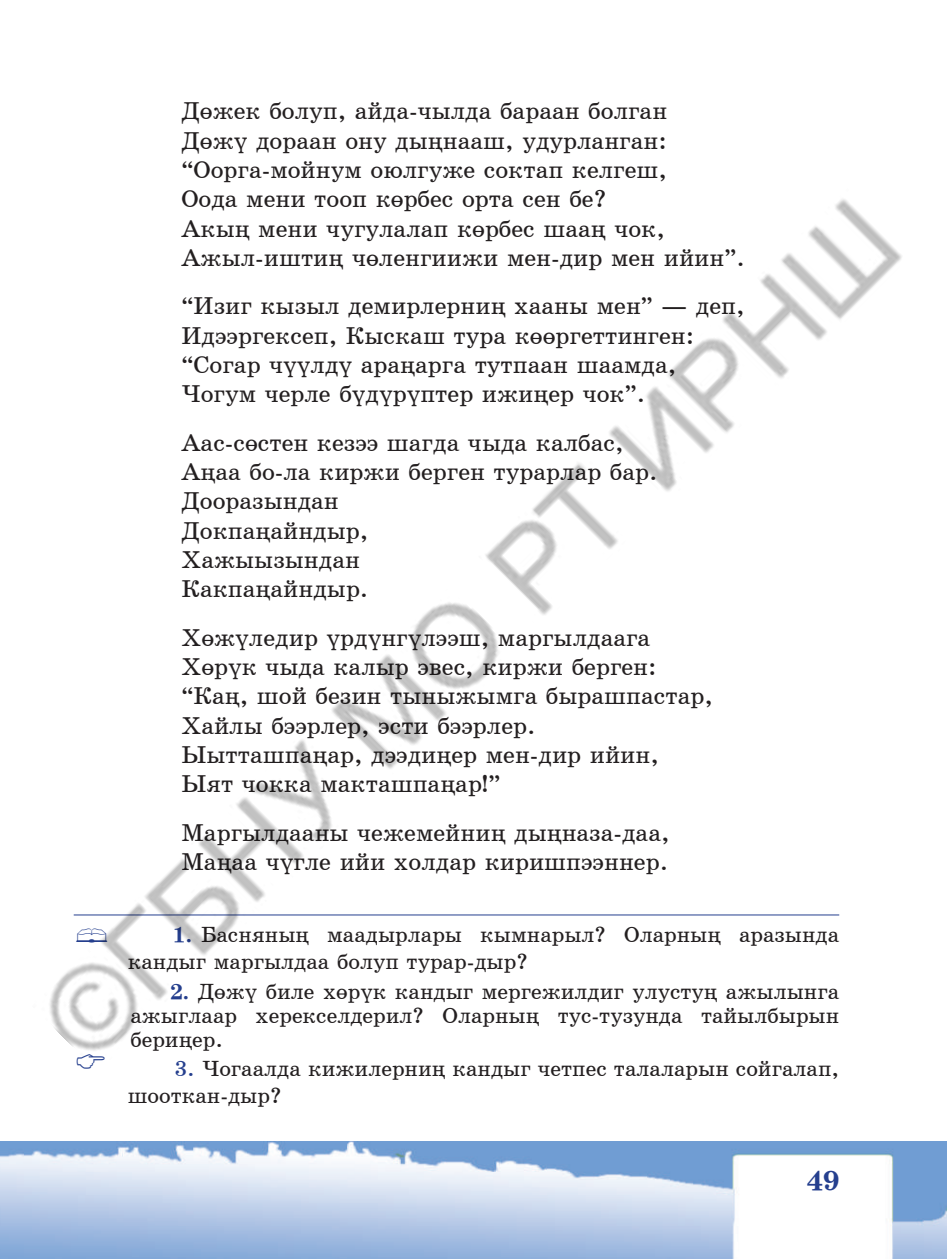
<style>
.page{position:relative;width:947px;height:1259px;background:#fff}
.page>*{position:absolute;margin:0;border:0;box-sizing:border-box;transform-origin:0 0}
.t1{font:700 28px "TT School";color:#253f8e}
.t2{font:24.4px/29.2px "TT School Book Normal";color:#231f20}
.t3{font:22px/26.4px "TT School Book Normal";color:#231f20}
.s1{color:#253f8e}
.s2{font-family:"TT School";font-weight:700;color:#253f8e}
</style>
<div class="page">
<img style="left:0;top:1141px;width:946px;height:118px">
<img style="left:50px;top:199px;width:852px;height:852px">
<p class="t2" style="left:181px;top:97px;width:565px">Д=жек болуп, айда-чылда бараан болган<br>Д=ж\ дораан ону дыёнааш, удурланган: “Оорга-мойнум оюлгуже соктап келгеш,<br>Оода мени тооп к=рбес орта сен бе?<br>Акыё мени чугулалап к=рбес шааё чок, Ажыл-иштиё ч=ленгиижи мен-дир мен ийин”.</p>
<p class="t2" style="left:181px;top:291px;width:565px">“Изиг кызыл демирлерниё хааны мен” – деп, Идээргексеп, Кыскаш тура к==ргеттинген: “Согар ч\\лд\ араёарга тутпаан шаамда, Чогум черле б\д\р\птер ижиёер чок”.</p>
<p class="t2" style="left:181px;top:428px;width:478px">Аас-с=стен кезээ шагда чыда калбас,<br>Аёаа бо-ла киржи берген турарлар бар.<br>Дооразындан<br>Докпаёайндыр,<br>Хажыызындан<br>Какпаёайндыр.</p>
<p class="t2" style="left:181px;top:623px;width:533px">Х=ж\ледир \рд\нг\лээш, маргылдаага Х=р\к чыда калыр эвес, киржи берген: “Каё, шой безин тыныжымга бырашпастар, Хайлы бээрлер, эсти бээрлер.<br>Ыытташпаёар, дээдиёер мен-дир ийин, Ыят чокка макташпаёар!”</p>
<p class="t2" style="left:181px;top:818px;width:490px">Маргылдааны чежемейниё дыёназа-даа,<br>Маёаа ч\гле ийи холдар киришпээннер.</p>
<p class="t3" style="left:128px;top:922px;width:713px;text-indent:-54px"><span class="s1">▪</span> <span class="s2">1.</span> Басняныё маадырлары кымнарыл? Оларныё аразында кандыг маргылдаа болуп турар-дыр?</p>
<p class="t3" style="left:130px;top:979px;width:710px;line-height:24px;text-align:justify;text-indent:40px"><span class="s2">2.</span> Д=ж\ биле х=р\к кандыг мергежилдиг улустуё ажылынга ажыглаар херекселдерил? Оларныё тус-тузунда тайылбырын бериёер.</p>
<p class="t3" style="left:128px;top:1055px;width:713px;text-indent:47px"><span class="s1">3.</span> Чогаалда кижилерниё кандыг четпес талаларын сойгалап, шооткан-дыр?</p>
<p class="t1" style="left:807px;top:1165px;width:34px">49</p>
</div>
